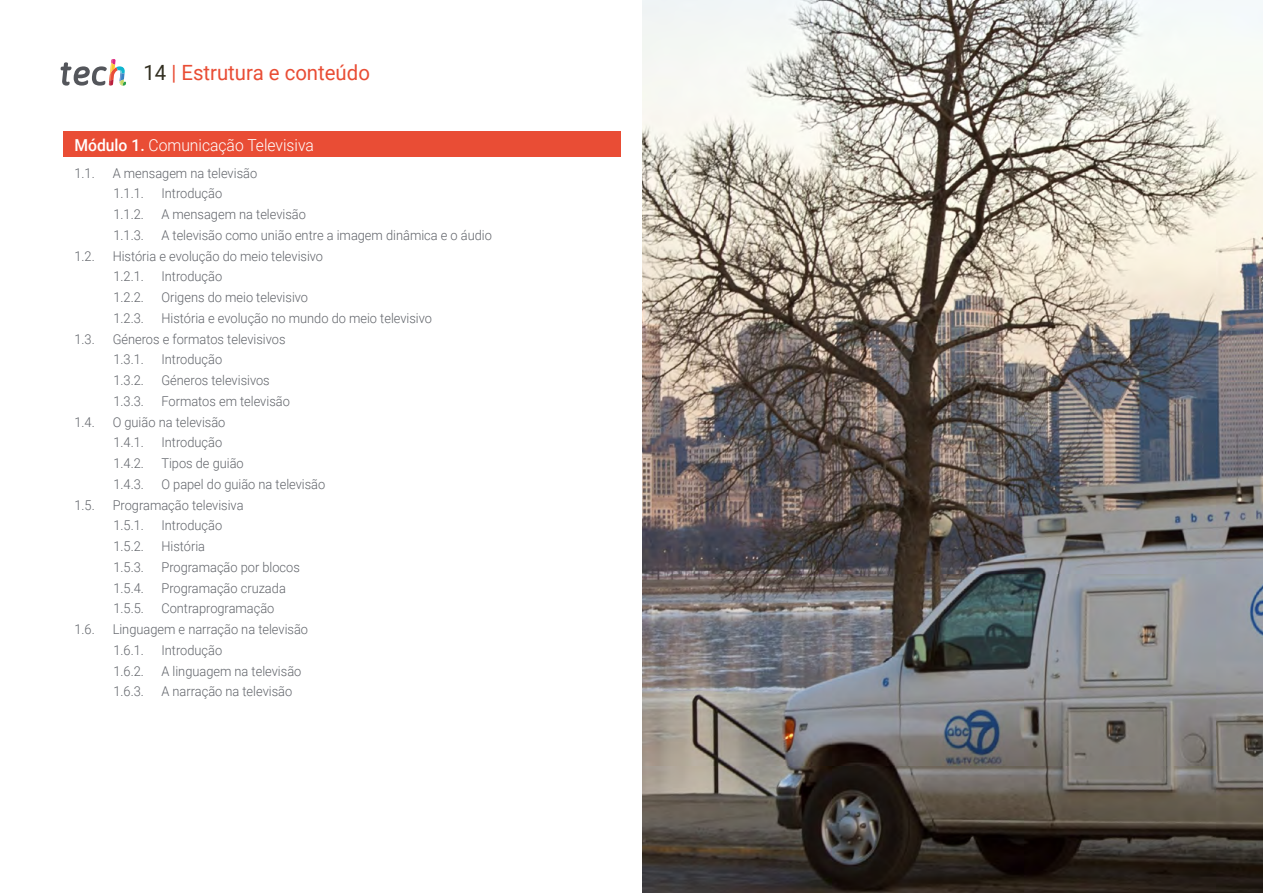
<style>
.page{position:relative;width:1263px;height:893px;background:#fff}
.page>*{position:absolute;margin:0;border:0;box-sizing:border-box;transform-origin:0 0}
.t1{font:21px "Roboto";color:#e94d35}
.t2{font:300 16.5px "Roboto";color:#fff;scale:.95 1}
.t3{font:300 13.5px/20.7px "Roboto";color:#61646a;scale:.95 1}
.s1{color:#312e20}
.s2{font-weight:500}
</style>
<div class="page">
<svg style="left:61px;top:59px;width:65px;height:27px"></svg>
<div style="left:63px;top:132px;width:558px;height:25px;background:#e94d35"></div>
<img style="left:642px;top:0;width:621px;height:893px">
<h1 class="t1" style="left:144px;top:57px;width:228px"><span class="s1">14</span> | Estrutura e conteúdo</h1>
<p class="t2" style="left:74px;top:133px;width:254px"><span class="s2">Módulo 1.</span> Comunicação Televisiva</p>
<p class="t3" style="left:74px;top:162px;width:23px">1.1.</p>
<p class="t3" style="left:113px;top:162px;width:154px">A mensagem na televisão<br>1.1.1.</p>
<p class="t3" style="left:161px;top:183px;width:65px">Introdução</p>
<p class="t3" style="left:113px;top:203px;width:34px">1.1.2.</p>
<p class="t3" style="left:161px;top:203px;width:154px">A mensagem na televisão</p>
<p class="t3" style="left:113px;top:224px;width:34px">1.1.3.</p>
<p class="t3" style="left:161px;top:224px;width:349px">A televisão como união entre a imagem dinâmica e o áudio</p>
<p class="t3" style="left:74px;top:245px;width:23px">1.2.</p>
<p class="t3" style="left:113px;top:245px;width:223px">História e evolução do meio televisivo<br>1.2.1.</p>
<p class="t3" style="left:161px;top:266px;width:65px">Introdução</p>
<p class="t3" style="left:113px;top:286px;width:34px">1.2.2.</p>
<p class="t3" style="left:161px;top:286px;width:156px">Origens do meio televisivo</p>
<p class="t3" style="left:113px;top:307px;width:34px">1.2.3.</p>
<p class="t3" style="left:161px;top:307px;width:286px">História e evolução no mundo do meio televisivo</p>
<p class="t3" style="left:74px;top:328px;width:23px">1.3.</p>
<p class="t3" style="left:113px;top:328px;width:183px">Géneros e formatos televisivos<br>1.3.1.</p>
<p class="t3" style="left:161px;top:349px;width:65px">Introdução</p>
<p class="t3" style="left:113px;top:369px;width:34px">1.3.2.</p>
<p class="t3" style="left:161px;top:369px;width:116px">Géneros televisivos</p>
<p class="t3" style="left:113px;top:390px;width:34px">1.3.3.</p>
<p class="t3" style="left:161px;top:390px;width:137px">Formatos em televisão</p>
<p class="t3" style="left:74px;top:411px;width:23px">1.4.</p>
<p class="t3" style="left:113px;top:411px;width:120px">O guião na televisão<br>1.4.1.</p>
<p class="t3" style="left:161px;top:432px;width:65px">Introdução</p>
<p class="t3" style="left:113px;top:452px;width:34px">1.4.2.</p>
<p class="t3" style="left:161px;top:452px;width:88px">Tipos de guião</p>
<p class="t3" style="left:113px;top:473px;width:34px">1.4.3.</p>
<p class="t3" style="left:161px;top:473px;width:174px">O papel do guião na televisão</p>
<p class="t3" style="left:74px;top:494px;width:23px">1.5.</p>
<p class="t3" style="left:113px;top:494px;width:139px">Programação televisiva<br>1.5.1.</p>
<p class="t3" style="left:161px;top:515px;width:65px">Introdução</p>
<p class="t3" style="left:113px;top:535px;width:34px">1.5.2.</p>
<p class="t3" style="left:161px;top:535px;width:47px">História</p>
<p class="t3" style="left:113px;top:556px;width:34px">1.5.3.</p>
<p class="t3" style="left:161px;top:556px;width:147px">Programação por blocos</p>
<p class="t3" style="left:113px;top:577px;width:34px">1.5.4.</p>
<p class="t3" style="left:161px;top:577px;width:132px">Programação cruzada</p>
<p class="t3" style="left:113px;top:598px;width:34px">1.5.5.</p>
<p class="t3" style="left:161px;top:598px;width:120px">Contraprogramação</p>
<p class="t3" style="left:74px;top:618px;width:23px">1.6.</p>
<p class="t3" style="left:113px;top:618px;width:207px">Linguagem e narração na televisão<br>1.6.1.</p>
<p class="t3" style="left:161px;top:639px;width:65px">Introdução</p>
<p class="t3" style="left:113px;top:660px;width:34px">1.6.2.</p>
<p class="t3" style="left:161px;top:660px;width:149px">A linguagem na televisão</p>
<p class="t3" style="left:113px;top:681px;width:34px">1.6.3.</p>
<p class="t3" style="left:161px;top:681px;width:139px">A narração na televisão</p>
</div>
